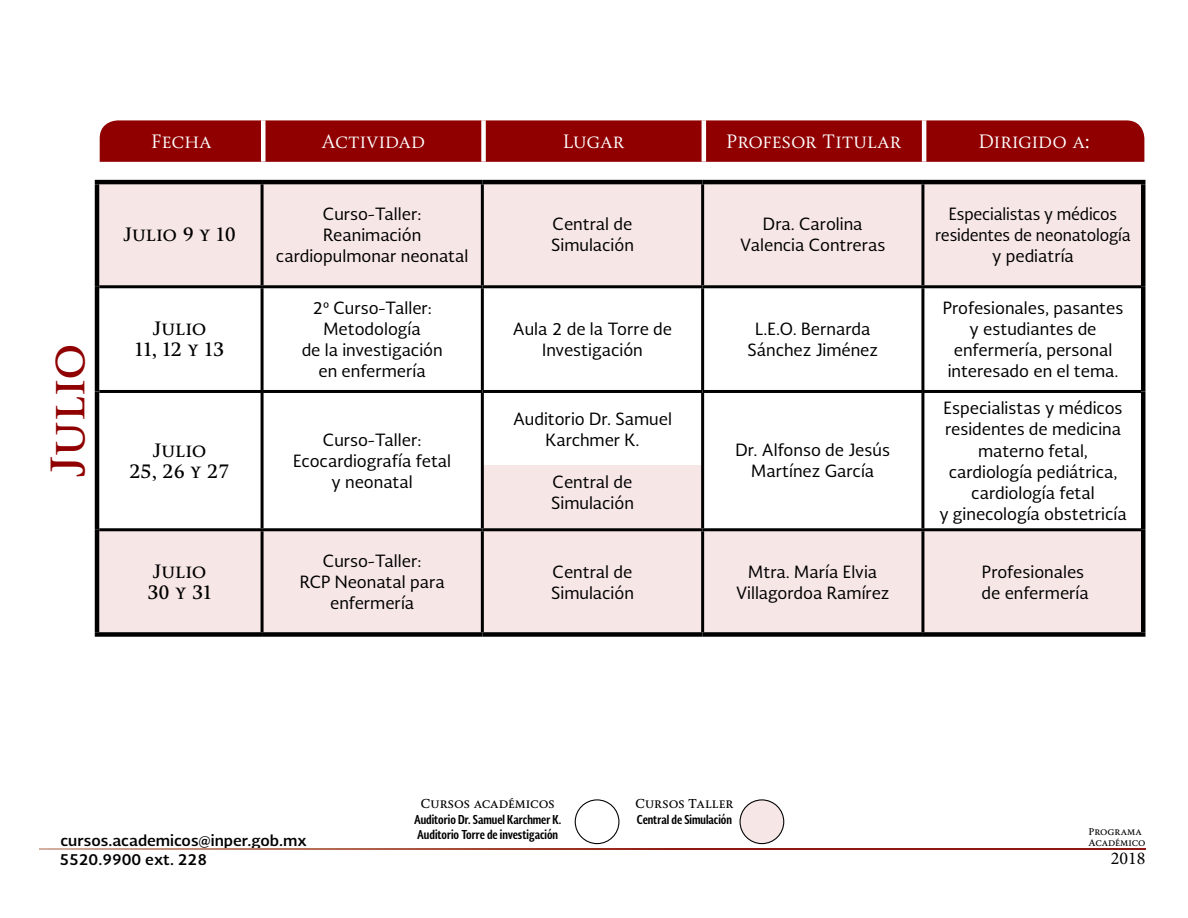
<style>
.page{position:relative;width:1188px;height:918px;background:#fff}
.page>*{position:absolute;margin:0;border:0;box-sizing:border-box;transform-origin:0 0}
.t1{font:700 45px "Soberana Titular";color:#900000}
.t2{font:700 18px/21px "Soberana Titular";color:#000;text-align:center}
.t3{font:18px "Soberana Titular";color:#fff}
.t4{font:18px "Minion Pro";color:#000}
.t5{font:16.5px/21px "Soberana Sans";color:#000;text-align:center}
.t6{font:16.5px/21px "Soberana Sans";color:#000;text-align:center;scale:.96 1}
.t7{font:700 15px/18.9px "Soberana Sans";color:#000}
.t8{font:700 12px/15.3px "Soberana Sans Condensed";color:#000}
.t9{font:700 12px "Soberana Titular";color:#000}
.t10{font:700 9px/10.8px "Soberana Titular";color:#000}
</style>
<div class="page">
<div style="left:575px;top:799px;width:44px;height:45px;border:1px solid #000;border-radius:50%"></div>
<div style="left:740px;top:800px;width:44px;height:44px;background:#f7e6e6;border-radius:50%"></div>
<div style="left:740px;top:799px;width:44px;height:45px;border:1px solid #000;border-radius:50%"></div>
<svg style="left:40px;top:849px;width:1105px;height:1px"></svg>
<div style="left:99px;top:184px;width:1042px;height:448px;background:#f7e6e6"></div>
<svg style="left:99px;top:288px;width:1042px;height:240px"></svg>
<div style="left:95px;top:632px;width:167px;height:5px;background:#000"></div>
<div style="left:262px;top:632px;width:220px;height:5px;background:#000"></div>
<div style="left:482px;top:632px;width:221px;height:5px;background:#000"></div>
<div style="left:703px;top:632px;width:220px;height:5px;background:#000"></div>
<div style="left:923px;top:632px;width:222px;height:5px;background:#000"></div>
<hr style="left:95px;top:180px;width:167px;height:4px;background:#000">
<hr style="left:262px;top:180px;width:220px;height:4px;background:#000">
<hr style="left:482px;top:180px;width:221px;height:4px;background:#000">
<hr style="left:703px;top:180px;width:220px;height:4px;background:#000">
<hr style="left:923px;top:180px;width:222px;height:4px;background:#000">
<hr style="left:99px;top:285px;width:163px;height:3px;background:#000">
<hr style="left:262px;top:285px;width:220px;height:3px;background:#000">
<hr style="left:482px;top:285px;width:221px;height:3px;background:#000">
<hr style="left:703px;top:285px;width:220px;height:3px;background:#000">
<hr style="left:923px;top:285px;width:218px;height:3px;background:#000">
<hr style="left:95px;top:184px;width:4px;height:103px;background:#000">
<hr style="left:1141px;top:184px;width:4px;height:103px;background:#000">
<hr style="left:95px;top:287px;width:4px;height:104px;background:#000">
<hr style="left:1141px;top:287px;width:4px;height:104px;background:#000">
<hr style="left:95px;top:391px;width:4px;height:139px;background:#000">
<hr style="left:1141px;top:391px;width:4px;height:139px;background:#000">
<hr style="left:95px;top:530px;width:4px;height:102px;background:#000">
<hr style="left:1141px;top:530px;width:4px;height:102px;background:#000">
<hr style="left:261px;top:184px;width:3px;height:101px;background:#000">
<hr style="left:481px;top:184px;width:3px;height:101px;background:#000">
<hr style="left:701px;top:184px;width:3px;height:101px;background:#000">
<hr style="left:921px;top:184px;width:3px;height:101px;background:#000">
<hr style="left:261px;top:288px;width:3px;height:102px;background:#000">
<hr style="left:481px;top:288px;width:3px;height:102px;background:#000">
<hr style="left:701px;top:288px;width:3px;height:102px;background:#000">
<hr style="left:921px;top:288px;width:3px;height:102px;background:#000">
<hr style="left:99px;top:390px;width:163px;height:3px;background:#000">
<hr style="left:262px;top:390px;width:220px;height:3px;background:#000">
<hr style="left:261px;top:393px;width:3px;height:135px;background:#000">
<hr style="left:482px;top:390px;width:221px;height:3px;background:#000">
<hr style="left:481px;top:393px;width:3px;height:135px;background:#000">
<hr style="left:703px;top:390px;width:220px;height:3px;background:#000">
<hr style="left:701px;top:393px;width:3px;height:135px;background:#000">
<hr style="left:923px;top:390px;width:218px;height:3px;background:#000">
<hr style="left:921px;top:393px;width:3px;height:135px;background:#000">
<hr style="left:99px;top:528px;width:163px;height:3px;background:#000">
<hr style="left:262px;top:528px;width:220px;height:3px;background:#000">
<hr style="left:261px;top:531px;width:3px;height:101px;background:#000">
<hr style="left:482px;top:528px;width:221px;height:3px;background:#000">
<hr style="left:481px;top:531px;width:3px;height:101px;background:#000">
<hr style="left:703px;top:528px;width:220px;height:3px;background:#000">
<hr style="left:701px;top:531px;width:3px;height:101px;background:#000">
<hr style="left:923px;top:528px;width:218px;height:3px;background:#000">
<hr style="left:921px;top:531px;width:3px;height:101px;background:#000">
<div style="left:100px;top:120px;width:1044px;height:42px;background:#900000"></div>
<hr style="left:261px;top:120px;width:4px;height:42px;background:#fff">
<div style="left:481px;top:120px;width:5px;height:42px;background:#fff"></div>
<hr style="left:702px;top:120px;width:4px;height:42px;background:#fff">
<hr style="left:922px;top:120px;width:4px;height:42px;background:#fff">
<p class="t3" style="left:151px;top:131px;width:62px">Fecha</p>
<p class="t3" style="left:321px;top:131px;width:105px">Actividad</p>
<p class="t3" style="left:563px;top:131px;width:63px">Lugar</p>
<p class="t3" style="left:726px;top:131px;width:177px">Profesor Titular</p>
<p class="t3" style="left:978px;top:131px;width:113px">Dirigido a:</p>
<h1 class="t1" style="left:40px;top:478px;width:137px;rotate:-90deg">Julio</h1>
<p class="t2" style="left:123px;top:224px;width:114px">Julio 9 y 10</p>
<p class="t2" style="left:135px;top:318px;width:91px">Julio<br>11, 12 y 13</p>
<p class="t5" style="left:276px;top:203px;width:194px">Curso-Taller:<br>Reanimación cardiopulmonar neonatal</p>
<p class="t5" style="left:551px;top:213px;width:84px;text-align:left">Central de<br>Simulación</p>
<p class="t5" style="left:740px;top:213px;width:147px">Dra. Carolina<br>Valencia Contreras</p>
<p class="t6" style="left:935px;top:203px;width:205px">Especialistas y médicos residentes de neonatología y pediatría</p>
<p class="t5" style="left:302px;top:297px;width:143px">2º Curso-Taller:<br>Metodología<br>de la investigación en enfermería</p>
<p class="t5" style="left:513px;top:318px;width:161px">Aula 2 de la Torre de<br>Investigación</p>
<p class="t5" style="left:747px;top:318px;width:132px">L.E.O. Bernarda<br>Sánchez Jiménez</p>
<p class="t5" style="left:943px;top:297px;width:182px">Profesionales, pasantes y estudiantes de enfermería, personal interesado en el tema.</p>
<p class="t2" style="left:129px;top:440px;width:102px">Julio<br>25, 26 y 27</p>
<p class="t5" style="left:293px;top:429px;width:160px">Curso-Taller:<br>Ecocardiografía fetal y neonatal</p>
<p class="t5" style="left:513px;top:408px;width:160px">Auditorio Dr. Samuel<br>Karchmer K.</p>
<p class="t5" style="left:551px;top:471px;width:84px;text-align:left">Central de<br>Simulación</p>
<p class="t5" style="left:736px;top:439px;width:156px">Dr. Alfonso de Jesús<br>Martínez García</p>
<p class="t5" style="left:939px;top:397px;width:189px">Especialistas y médicos residentes de medicina materno fetal, cardiología pediátrica, cardiología fetal<br>y ginecología obstetricía</p>
<p class="t2" style="left:147px;top:561px;width:66px;text-align:left">Julio<br>30 y 31</p>
<p class="t5" style="left:300px;top:550px;width:146px">Curso-Taller:<br>RCP Neonatal para enfermería</p>
<p class="t5" style="left:551px;top:561px;width:84px;text-align:left">Central de<br>Simulación</p>
<p class="t5" style="left:736px;top:561px;width:155px">Mtra. María Elvia<br>Villagordoa Ramírez</p>
<p class="t5" style="left:982px;top:561px;width:109px;text-align:left">Profesionales de enfermería</p>
<p class="t9" style="left:421px;top:796px;width:136px">Cursos académicos</p>
<p class="t8" style="left:414px;top:811px;width:149px">Auditorio Dr. Samuel Karchmer K.<br>Auditorio Torre de investigación</p>
<p class="t9" style="left:635px;top:796px;width:100px">Cursos Taller</p>
<p class="t8" style="left:637px;top:811px;width:97px">Central de Simulación</p>
<p class="t7" style="left:59px;top:831px;width:249px">cursos.academicos@inper.gob.mx<br>5520.9900 ext. 228</p>
<p class="t10" style="left:1089px;top:826px;width:58px">Programa<br>Académico</p>
<p class="t4" style="left:1111px;top:846px;width:36px">2018</p>
</div>
